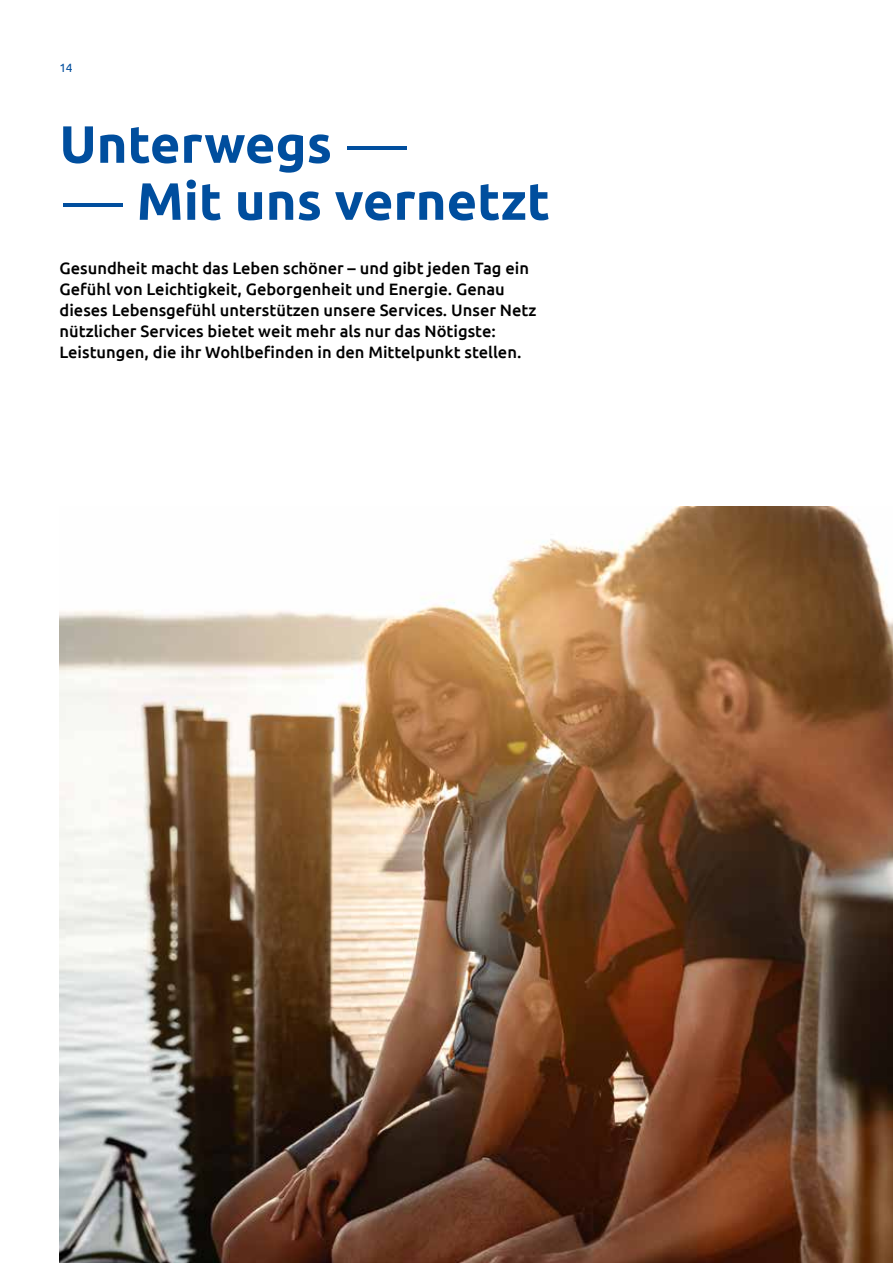
<style>
.page{position:relative;width:893px;height:1263px;background:#fff}
.page>*{position:absolute;margin:0;border:0;box-sizing:border-box;transform-origin:0 0}
.t1{font:700 52.5px/57px "Ubuntu";color:#004e9e}
.t2{font:500 16.5px/21px "Ubuntu";color:#000}
.t3{font:12px "Ubuntu";color:#004e9e}
.s1{font-weight:300}
</style>
<div class="page">
<img style="left:60px;top:506px;width:833px;height:757px">
<p class="t3" style="left:60px;top:60px;width:15px">14</p>
<h1 class="t1" style="left:56px;top:115px;width:496px">Unterwegs <span class="s1">- -</span>Mit uns vernetzt</h1>
<p class="t2" style="left:60px;top:257px;width:478px">Gesundheit macht das Leben schöner – und gibt jeden Tag ein Gefühl von Leichtigkeit, Geborgenheit und Energie. Genau dieses Lebensgefühl unterstützen unsere Services. Unser Netz nützlicher Services bietet weit mehr als nur das Nötigste:<br>Leistungen, die ihr Wohlbefinden in den Mittelpunkt stellen.</p>
</div>
